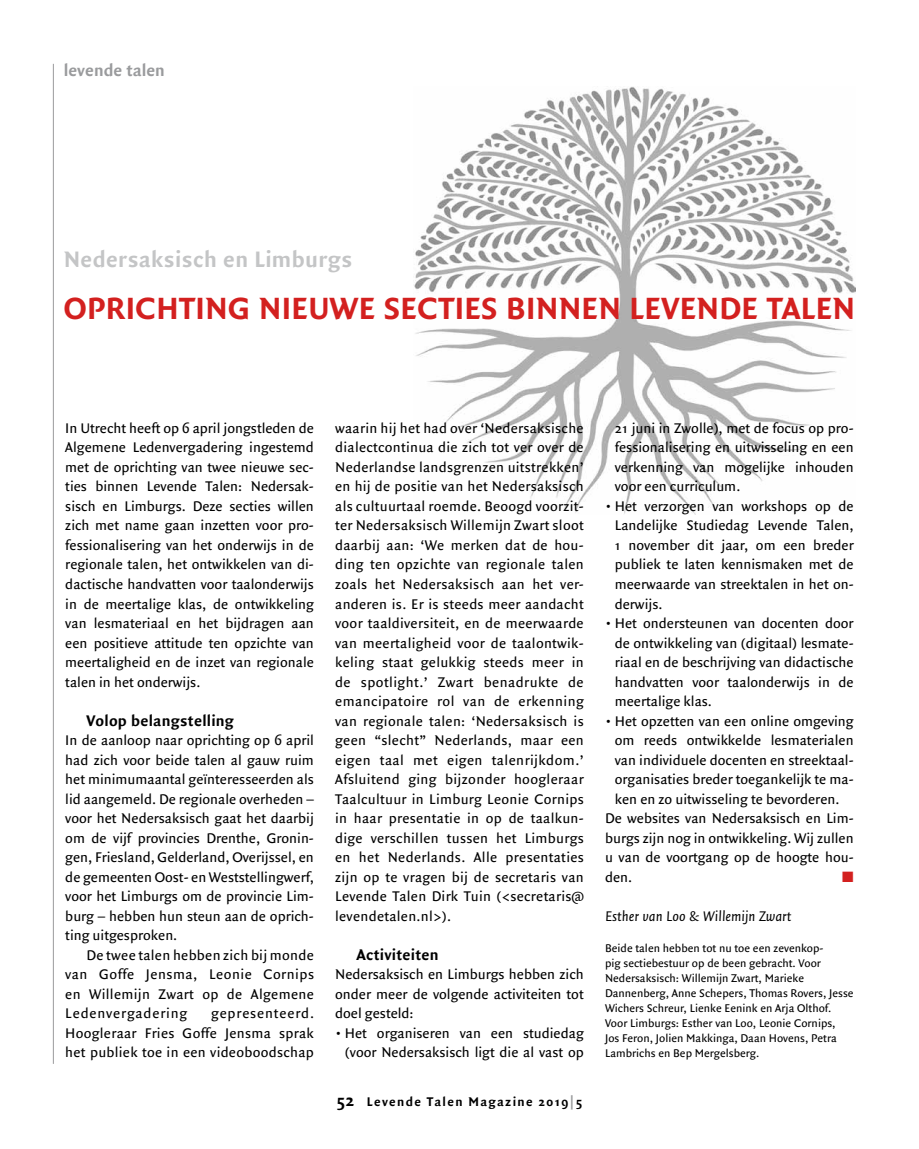
<style>
.page{position:relative;width:919px;height:1149px;background:#fff}
.page>*{position:absolute;margin:0;border:0;box-sizing:border-box;transform-origin:0 0}
.t1{font:700 33px "Quadraat Sans";letter-spacing:.01em;color:#d3201f}
.t2{font:700 24px "Quadraat Sans";letter-spacing:.015em;color:#c4c5c6}
.t3{font:700 18px "Quadraat Sans";color:#9a9b9d}
.t4{font:700 16.5px "Quadraat Sans";letter-spacing:.015em;color:#000}
.t5{font:15px/19.5px "Quadraat Sans";color:#000;text-align:justify}
.t6{font:italic 15px "Quadraat Sans";color:#000}
.t7{font:15px "Zapf Dingbats ITC";color:#d3201f}
.t8{font:700 13.5px "Quadraat Sans";letter-spacing:.1em;color:#000}
.t9{font:12px/15px "Quadraat Sans";color:#000}
.s1{font-size:18px}
.s2{color:#9a9b9d}
</style>
<div class="page">
<hr style="left:53px;top:64px;width:1px;height:999px;background:#9a9b9d">
<img style="left:414px;top:87px;width:441px;height:427px">
<p class="t3" style="left:64px;top:60px;width:103px">levende talen</p>
<h2 class="t2" style="left:64px;top:246px;width:290px">Nedersaksisch en Limburgs</h2>
<h1 class="t1" style="left:64px;top:289px;width:792px">OPRICHTING NIEUWE SECTIES BINNEN LEVENDE TALEN</h1>
<p class="t5" style="left:65px;top:418px;width:250px">In Utrecht heeft op 6 april jongstleden de Algemene Ledenvergadering ingestemd met de oprichting van twee nieuwe sec&shy;ties binnen Levende Talen: Nedersak&shy;sisch en Limburgs. Deze secties willen zich met name gaan inzetten voor pro&shy;fessionalisering van het onderwijs in de regionale talen, het ontwikkelen van di&shy;dactische handvatten voor taalonderwijs in de meertalige klas, de ontwikkeling van lesmateriaal en het bijdragen aan een positieve attitude ten opzichte van meertaligheid en de inzet van regionale talen in het onderwijs.</p>
<p class="t4" style="left:87px;top:710px;width:149px">Volop belangstelling</p>
<p class="t5" style="left:65px;top:730px;width:250px">In de aanloop naar oprichting op 6 april had zich voor beide talen al gauw ruim het minimumaantal geïnteresseerden als lid aangemeld. De regionale overheden – voor het Nedersaksisch gaat het daarbij om de vijf provincies Drenthe, Gronin&shy;gen, Friesland, Gelderland, Overijssel, en de gemeenten Oost- en Weststellingwerf, voor het Limburgs om de provincie Lim&shy;burg – hebben hun steun aan de oprich&shy;ting uitgesproken.</p>
<p class="t5" style="left:65px;top:945px;width:250px;text-indent:21px">De twee talen hebben zich bij monde van Goffe Jensma, Leonie Cornips en Willemijn Zwart op de Algemene Ledenvergadering</p>
<p class="t5" style="left:65px;top:1003px;width:250px;text-indent:146px">gepresenteerd.<br>Hoogleraar Fries Goffe Jensma sprak het publiek toe in een videoboodschap</p>
<p class="t5" style="left:335px;top:418px;width:250px">waarin hij het had over ‘Nedersaksische dialectcontinua die zich tot ver over de Nederlandse landsgrenzen uitstrekken’ en hij de positie van het Nedersaksisch als cultuurtaal roemde. Beoogd voorzit&shy;ter Nedersaksisch Willemijn Zwart sloot daarbij aan: ‘We merken dat de hou&shy;ding ten opzichte van regionale talen zoals het Nedersaksisch aan het ver&shy;anderen is. Er is steeds meer aandacht voor taaldiversiteit, en de meerwaarde van meertaligheid voor de taalontwik&shy;keling staat gelukkig steeds meer in de spotlight.’ Zwart benadrukte de emancipatoire rol van de erkenning van regionale talen: ‘Nedersaksisch is geen “slecht” Nederlands, maar een eigen taal met eigen talenrijkdom.’ Afsluitend ging bijzonder hoogleraar Taalcultuur in Limburg Leonie Cornips in haar presentatie in op de taalkun&shy;dige verschillen tussen het Limburgs en het Nederlands. Alle presentaties zijn op te vragen bij de secretaris van Levende Talen Dirk Tuin (&lt;secretaris@ levendetalen.nl&gt;).</p>
<p class="t4" style="left:356px;top:944px;width:84px">Activiteiten</p>
<p class="t5" style="left:335px;top:964px;width:250px">Nedersaksisch en Limburgs hebben zich onder meer de volgende activiteiten tot doel gesteld:</p>
<p class="t5" style="left:335px;top:1023px;width:250px;text-align:right">• Het organiseren van een studiedag (voor Nedersaksisch ligt die al vast op</p>
<p class="t8" style="left:336px;top:1093px;width:248px"><span class="s1">52</span> Levende Talen Magazine 2019<span class="s2">|</span>5</p>
<p class="t5" style="left:614px;top:418px;width:240px">21 juni in Zwolle), met de focus op pro&shy;fessionalisering en uitwisseling en een verkenning van mogelijke inhouden voor een curriculum.</p>
<p class="t5" style="left:614px;top:496px;width:240px;text-indent:-10px">• Het verzorgen van workshops op de Landelijke Studiedag Levende Talen, 1 november dit jaar, om een breder publiek te laten kennismaken met de meerwaarde van streektalen in het on&shy;derwijs.</p>
<p class="t5" style="left:614px;top:613px;width:240px;text-indent:-10px">• Het ondersteunen van docenten door de ontwikkeling van (digitaal) lesmate&shy;riaal en de beschrijving van didactische handvatten voor taalonderwijs in de meertalige klas.</p>
<p class="t5" style="left:605px;top:711px;width:250px">• Het opzetten van een online omgeving</p>
<p class="t5" style="left:614px;top:730px;width:240px">om reeds ontwikkelde lesmaterialen</p>
<p class="t5" style="left:614px;top:750px;width:240px">van individuele docenten en streektaal-</p>
<p class="t5" style="left:614px;top:769px;width:240px">organisaties breder toegankelijk te ma-</p>
<p class="t5" style="left:614px;top:789px;width:226px">ken en zo uitwisseling te bevorderen.</p>
<p class="t5" style="left:605px;top:808px;width:250px">De websites van Nedersaksisch en Lim-</p>
<p class="t5" style="left:605px;top:828px;width:250px">burgs zijn nog in ontwikkeling. Wij zullen</p>
<p class="t5" style="left:605px;top:847px;width:250px">u van de voortgang op de hoogte hou-</p>
<p class="t5" style="left:605px;top:867px;width:29px">den.</p>
<p class="t7" style="left:842px;top:869px;width:13px">■</p>
<p class="t6" style="left:605px;top:907px;width:188px">Esther van Loo &amp; Willemijn Zwart</p>
<p class="t9" style="left:605px;top:940px;width:250px">Beide talen hebben tot nu toe een zevenkop-<br>pig sectiebestuur op de been gebracht. Voor Nedersaksisch: Willemijn Zwart, Marieke Dannenberg, Anne Schepers, Thomas Rovers, Jesse Wichers Schreur, Lienke Eenink en Arja Olthof.<br>Voor Limburgs: Esther van Loo, Leonie Cornips,<br>Jos Feron, Jolien Makkinga, Daan Hovens, Petra Lambrichs en Bep Mergelsberg.</p>
</div>
